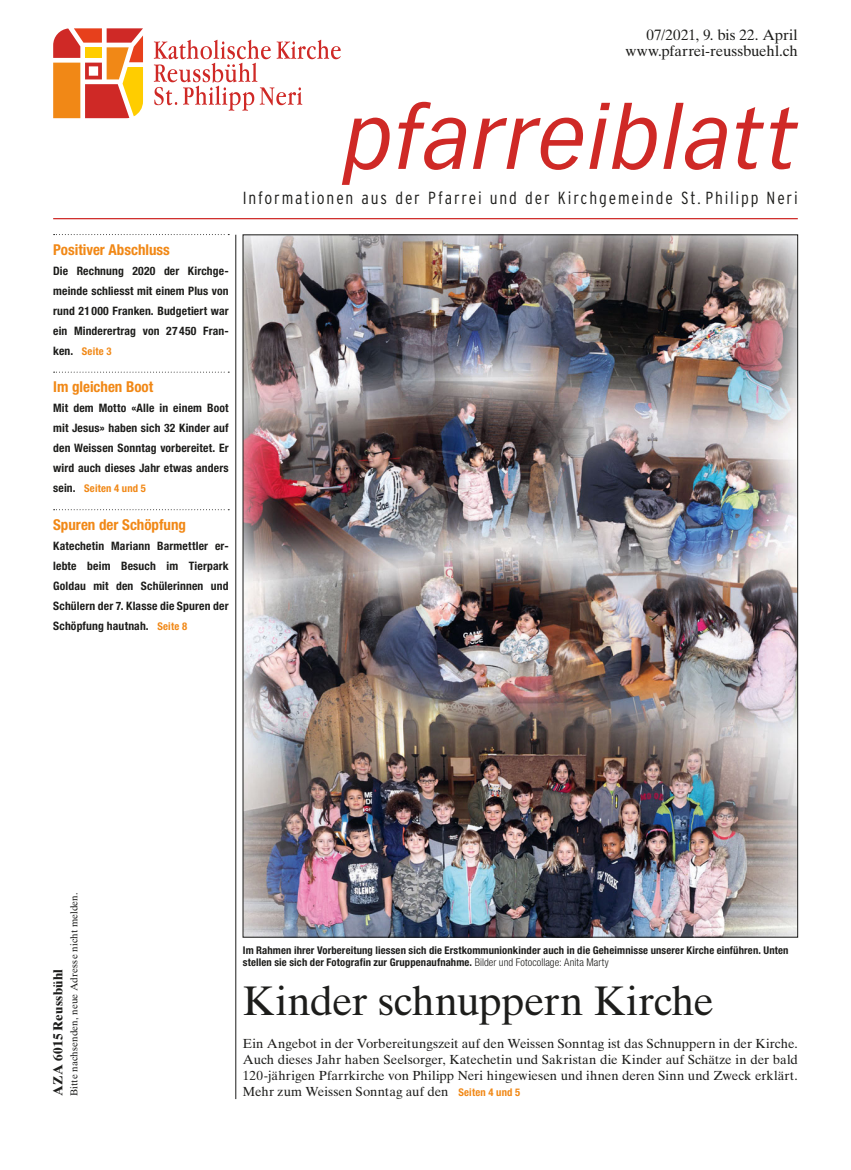
<style>
.page{position:relative;width:851px;height:1170px;background:#fff}
.page>*{position:absolute;margin:0;border:0;box-sizing:border-box;transform-origin:0 0}
.t1{font:italic 85px "Vectora LT Std";letter-spacing:.025em;color:#cf2926}
.t2{font:41.25px "Times Ten LT Std";letter-spacing:-.01em;color:#1d1d1b}
.t3{font:300 condensed 17.5px "Interstate";letter-spacing:.105em;color:#1d1d1b}
.t4{font:700 condensed 15px "Helvetica Neue LT Std";color:#f18816}
.t5{font:15px/16.2px "Times Ten LT Std";letter-spacing:-.005em;color:#1d1d1b;text-align:right}
.t6{font:13.12px/16.2px "Times Ten LT Std";color:#1d1d1b;text-align:justify}
.t7{font:700 13.12px "Times Ten LT Std";letter-spacing:.025em;color:#1d1d1b}
.t8{font:700 condensed 11.62px/20px "Helvetica Neue LT Std";letter-spacing:.015em;color:#1d1d1b;text-align:justify}
.t9{font:700 condensed 10.62px/12.8px "Helvetica Neue LT Std";letter-spacing:.01em;color:#1d1d1b}
.t10{font:700 condensed 10.62px "Helvetica Neue LT Std";letter-spacing:.015em;color:#f18816}
.t11{font:10px "Times Ten LT Std";letter-spacing:.005em;color:#1d1d1b}
.s1{font-size:11.62px;color:#1d1d1b}
.s2{font-size:10.62px;color:#f18816}
.s3{font-weight:300}
.s4{font-family:"Helvetica Neue LT Std";font-weight:700;font-stretch:condensed;font-size:10.62px;color:#f18816}
</style>
<div class="page">
<img style="left:245px;top:237px;width:550px;height:698px">
<hr style="left:53px;top:218px;width:744px;height:1px;background:#cf2926">
<svg style="left:54px;top:234px;width:175px;height:1px"></svg>
<svg style="left:54px;top:371px;width:175px;height:1px"></svg>
<svg style="left:54px;top:509px;width:175px;height:1px"></svg>
<hr style="left:235px;top:235px;width:1px;height:863px;background:#1d1d1b">
<svg style="left:53px;top:28px;width:90px;height:90px"></svg>
<svg style="left:154px;top:40px;width:186px;height:71px"></svg>
<p class="t5" style="left:625px;top:28px;width:174px">07/2021, 9. bis 22. April www.pfarrei-reussbuehl.ch</p>
<p class="t4" style="left:53px;top:244px;width:118px">Positiver Abschluss</p>
<p class="t8" style="left:53px;top:261px;width:177px">Die Rechnung 2020 der Kirchge&shy;meinde schliesst mit einem Plus von rund 21 000 Franken. Budgetiert war ein Minderertrag von 27 450 Fran-</p>
<p class="t10" style="left:53px;top:347px;width:60px"><span class="s1">ken.</span> Seite 3</p>
<p class="t4" style="left:53px;top:381px;width:101px">Im gleichen Boot</p>
<p class="t8" style="left:53px;top:399px;width:177px">Mit dem Motto «Alle in einem Boot mit Jesus» haben sich 32 Kinder auf den Weissen Sonntag vorbereitet. Er wird auch dieses Jahr etwas anders</p>
<p class="t10" style="left:53px;top:484px;width:94px"><span class="s1">sein.</span> Seiten 4 und 5</p>
<p class="t4" style="left:53px;top:519px;width:134px">Spuren der Schöpfung</p>
<p class="t8" style="left:53px;top:536px;width:177px">Katechetin Mariann Barmettler er&shy;lebte beim Besuch im Tierpark Gold au mit den Schülerinnen und Schülern der 7. Klasse die Spuren der Schöpfung hautnah. <span class="s2">Seite 8</span></p>
<h1 class="t1" style="left:344px;top:90px;width:454px">pfarreiblatt</h1>
<h3 class="t3" style="left:243px;top:192px;width:556px">Informationen aus der Pfarrei und der Kirchgemeinde St. Philipp Neri</h3>
<p class="t11" style="left:70px;top:1096px;width:206px;rotate:-90deg">Bitte nachsenden, neue Adresse nicht melden.</p>
<p class="t7" style="left:50px;top:1096px;width:129px;rotate:-90deg">AZA 6015 Reussbühl</p>
<p class="t9" style="left:243px;top:944px;width:547px">Im Rahmen ihrer Vorbereitung liessen sich die Erstkommunionkinder auch in die Geheimnisse unserer Kirche einführen. Unten stellen sie sich der Fotografin zur Gruppenaufnahme. <span class="s3">Bilder und Fotocollage: Anita Marty</span></p>
<h2 class="t2" style="left:243px;top:985px;width:473px">Kinder schnuppern Kirche</h2>
<p class="t6" style="left:243px;top:1036px;width:556px">Ein Angebot in der Vorbereitungszeit auf den Weissen Sonntag ist das Schnuppern in der Kirche.<br>Auch dieses Jahr haben Seelsorger, Katechetin und Sakristan die Kinder auf Schätze in der bald 120-jährigen Pfarrkirche von Philipp Neri hingewiesen und ihnen deren Sinn und Zweck erklärt.<br>Mehr zum Weissen Sonntag auf den <span class="s4">Seiten 4 und 5</span></p>
</div>
